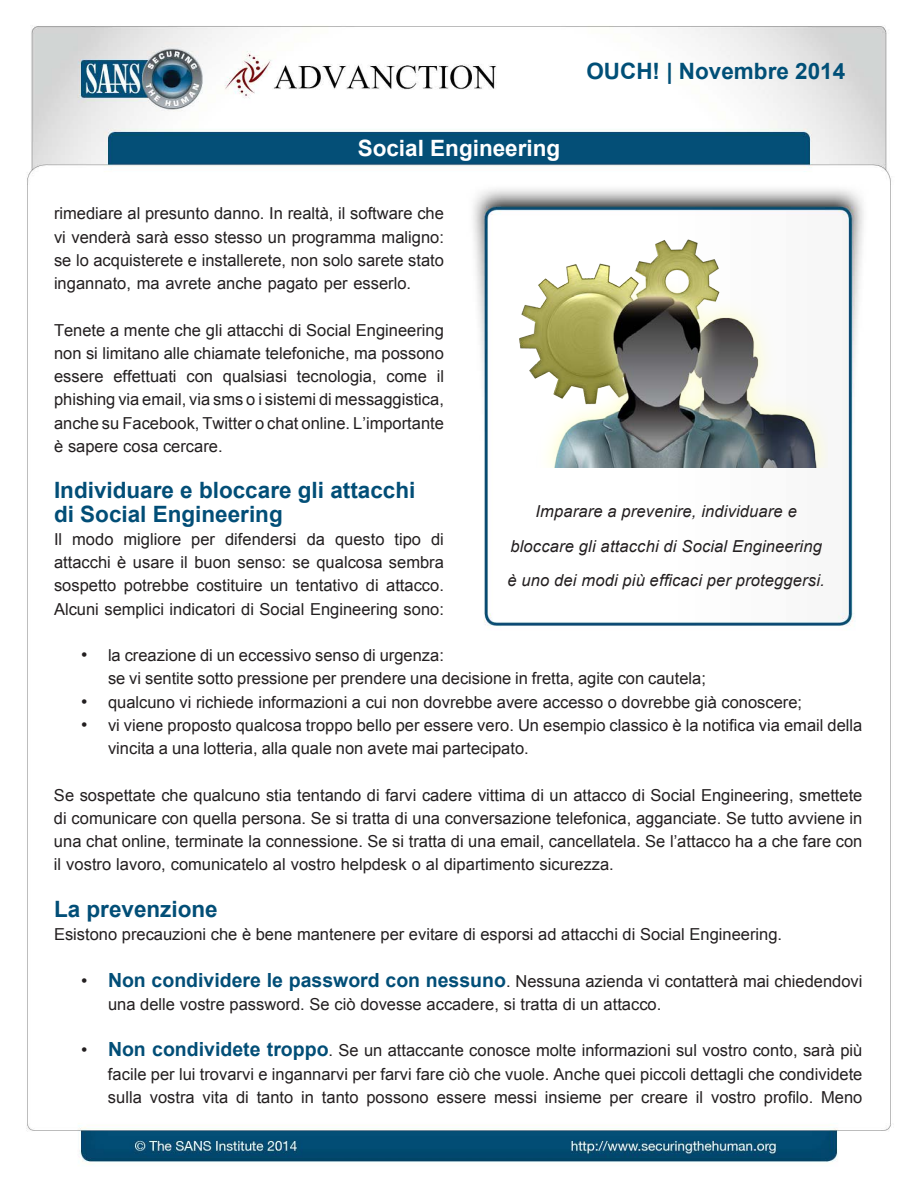
<style>
.page{position:relative;width:918px;height:1188px;background:#fff}
.page>*{position:absolute;margin:0;border:0;box-sizing:border-box;transform-origin:0 0}
.MainText{font:700 22.5px "Arial";color:#024e77}
.t1{font:700 22.5px "Arial";color:#004f77}
.t2{font:700 22.5px "Arial";color:#fff}
.t3{font:700 19.5px "Arial";color:#024e77}
.t4{font:18px "Arial";color:#231f20}
.MainText-2{font:16.5px/23.2px "Arial";color:#231f20;text-align:justify}
.t5{font:italic 16.5px/34.5px "Arial";letter-spacing:.01em;color:#231f20;text-align:center}
</style>
<div class="page">
<img style="left:26px;top:25px;width:865px;height:1139px">
<img style="left:508px;top:228px;width:319px;height:240px">
<h1 class="t2" style="left:358px;top:133px;width:204px">Social Engineering</h1>
<h1 class="t1" style="left:586px;top:56px;width:260px">OUCH! | Novembre 2014</h1>
<p class="MainText-2" style="left:54px;top:202px;width:392px">rimediare al presunto danno In. realtà il, software che vi venderà sarà esso stesso un programma maligno: se lo acquisterete e installerete, non solo sarete stato ingannato, ma avrete anche pagato per esserlo.</p>
<p class="MainText-2" style="left:54px;top:318px;width:392px;text-align:right">Tenete a mente che gli attacchi di Social Engineering non si limitano alle chiamate telefoniche, ma possono il</p>
<p class="MainText-2" style="left:113px;top:365px;width:65px">effettuati</p>
<p class="MainText-2" style="left:223px;top:365px;width:66px">qualsiasi</p>
<p class="MainText-2" style="left:297px;top:365px;width:81px">tecnologia,</p>
<p class="MainText-2" style="left:54px;top:365px;width:391px;text-align:left">essere<br>phishing via email, via sms io sistemi di messaggistica, anche su Facebook, Twitter o chat online ’L. importante è sapere cosa cercare.</p>
<p class="MainText" style="left:54px;top:475px;width:363px">Individuare e bloccare gli attacchi</p>
<p class="MainText" style="left:54px;top:499px;width:230px">di Social Engineering</p>
<p class="MainText-2" style="left:431px;top:528px;width:14px">di</p>
<p class="MainText-2" style="left:186px;top:365px;width:28px">con</p>
<p class="MainText-2" style="left:387px;top:365px;width:42px">come</p>
<p class="MainText-2" style="left:225px;top:528px;width:73px">difendersi</p>
<p class="MainText-2" style="left:54px;top:528px;width:10px">Il</p>
<p class="MainText-2" style="left:54px;top:551px;width:391px">attacchi è usare il buon senso: se qualcosa sembra</p>
<p class="MainText-2" style="left:386px;top:574px;width:59px">attacco.</p>
<p class="MainText-2" style="left:72px;top:528px;width:43px">modo</p>
<p class="MainText-2" style="left:124px;top:528px;width:59px">migliore</p>
<p class="MainText-2" style="left:307px;top:528px;width:20px">da</p>
<p class="MainText-2" style="left:395px;top:528px;width:28px">tipo</p>
<p class="MainText-2" style="left:335px;top:528px;width:51px">questo</p>
<p class="MainText-2" style="left:191px;top:528px;width:25px">per</p>
<p class="MainText-2" style="left:124px;top:574px;width:67px">potrebbe</p>
<p class="MainText-2" style="left:197px;top:574px;width:68px">costituire</p>
<p class="MainText-2" style="left:296px;top:574px;width:64px">tentativo</p>
<p class="MainText-2" style="left:366px;top:574px;width:14px">di</p>
<p class="MainText-2" style="left:54px;top:574px;width:391px">sospetto<br>Alcuni semplici indicatori di Social Engineering sono:</p>
<p class="MainText-2" style="left:108px;top:644px;width:337px">la creazione di un eccessivo senso di urgenza:</p>
<p class="MainText-2" style="left:270px;top:574px;width:20px">un</p>
<p class="t4" style="left:81px;top:643px;width:8px">•</p>
<p class="t5" style="left:508px;top:495px;width:319px">Imparare a prevenire, individuare e bloccare gli attacchi di Social Engineering è uno dei modi più efficaci per proteggersi.</p>
<p class="t4" style="left:81px;top:689px;width:8px">•</p>
<p class="t4" style="left:81px;top:713px;width:8px">•</p>
<p class="MainText-2" style="left:108px;top:667px;width:599px">se vi sentite sotto pressione per prendere una decisione in fretta, agite con cautela;</p>
<p class="MainText-2" style="left:108px;top:690px;width:696px">qualcuno vi richiede informazioni a cui non dovrebbe avere accesso o dovrebbe già conoscere;</p>
<p class="MainText-2" style="left:108px;top:714px;width:756px">vi viene proposto qualcosa troppo bello per essere vero. Un esempio classico laè notifica via email della</p>
<p class="MainText-2" style="left:108px;top:737px;width:422px">vincita a una lotteria, alla quale non avete mai partecipato.</p>
<p class="MainText-2" style="left:54px;top:783px;width:810px">Se sospettate che qualcuno stia tentando di farvi cadere vittima di un attacco di Social Engineering, smettete di comunicare con quella persona. Se si tratta di una conversazione telefonica, agganciate. Se tutto avviene in una chat online, terminate la connessione. Se si tratta di una email, cancellatela. Se ’l attacco ha a che fare con il vostro lavoro, comunicatelo al vostro helpdesk o al dipartimento sicurezza.</p>
<p class="MainText" style="left:54px;top:894px;width:165px">La prevenzione</p>
<p class="MainText-2" style="left:54px;top:923px;width:730px">Esistono precauzioni che è bene mantenere per evitare di esporsi ad attacchi di Social Engineering.</p>
<p class="MainText-2" style="left:506px;top:969px;width:358px">. Nessuna azienda vi contatterà mai chiedendovi</p>
<p class="t3" style="left:108px;top:967px;width:400px">Non condividere le password con nessuno</p>
<p class="t4" style="left:81px;top:968px;width:8px">•</p>
<p class="t4" style="left:81px;top:1038px;width:8px">•</p>
<p class="MainText-2" style="left:108px;top:993px;width:555px">una delle vostre password. Se ciò dovesse accadere, si tratta di un attacco.</p>
<p class="MainText-2" style="left:329px;top:1039px;width:535px">. Se un attaccante conosce molte informazioni sul vostro conto, sarà più</p>
<p class="t3" style="left:108px;top:1036px;width:222px">Non condividete troppo</p>
<p class="MainText-2" style="left:108px;top:1062px;width:756px;text-align:right">facile per lui trovarvi e ingannarvi per farvi fare ciò che vuole. Anche quei piccoli dettagli che condividete<br>Meno</p>
<p class="MainText-2" style="left:764px;top:1086px;width:51px">profilo.</p>
<p class="MainText-2" style="left:108px;top:1086px;width:35px">sulla</p>
<p class="MainText-2" style="left:203px;top:1086px;width:27px">vita</p>
<p class="MainText-2" style="left:236px;top:1086px;width:14px">di</p>
<p class="MainText-2" style="left:301px;top:1086px;width:14px">in</p>
<p class="MainText-2" style="left:494px;top:1086px;width:45px">messi</p>
<p class="MainText-2" style="left:545px;top:1086px;width:58px">insieme</p>
<p class="MainText-2" style="left:696px;top:1086px;width:9px">il</p>
<p class="MainText-2" style="left:150px;top:1086px;width:46px">vostra</p>
<p class="MainText-2" style="left:257px;top:1086px;width:38px">tanto</p>
<p class="MainText-2" style="left:322px;top:1086px;width:38px">tanto</p>
<p class="MainText-2" style="left:711px;top:1086px;width:46px">vostro</p>
<p class="MainText-2" style="left:366px;top:1086px;width:64px">possono</p>
<p class="MainText-2" style="left:437px;top:1086px;width:51px">essere</p>
<p class="MainText-2" style="left:610px;top:1086px;width:25px">per</p>
<p class="MainText-2" style="left:641px;top:1086px;width:48px">creare</p>
</div>
